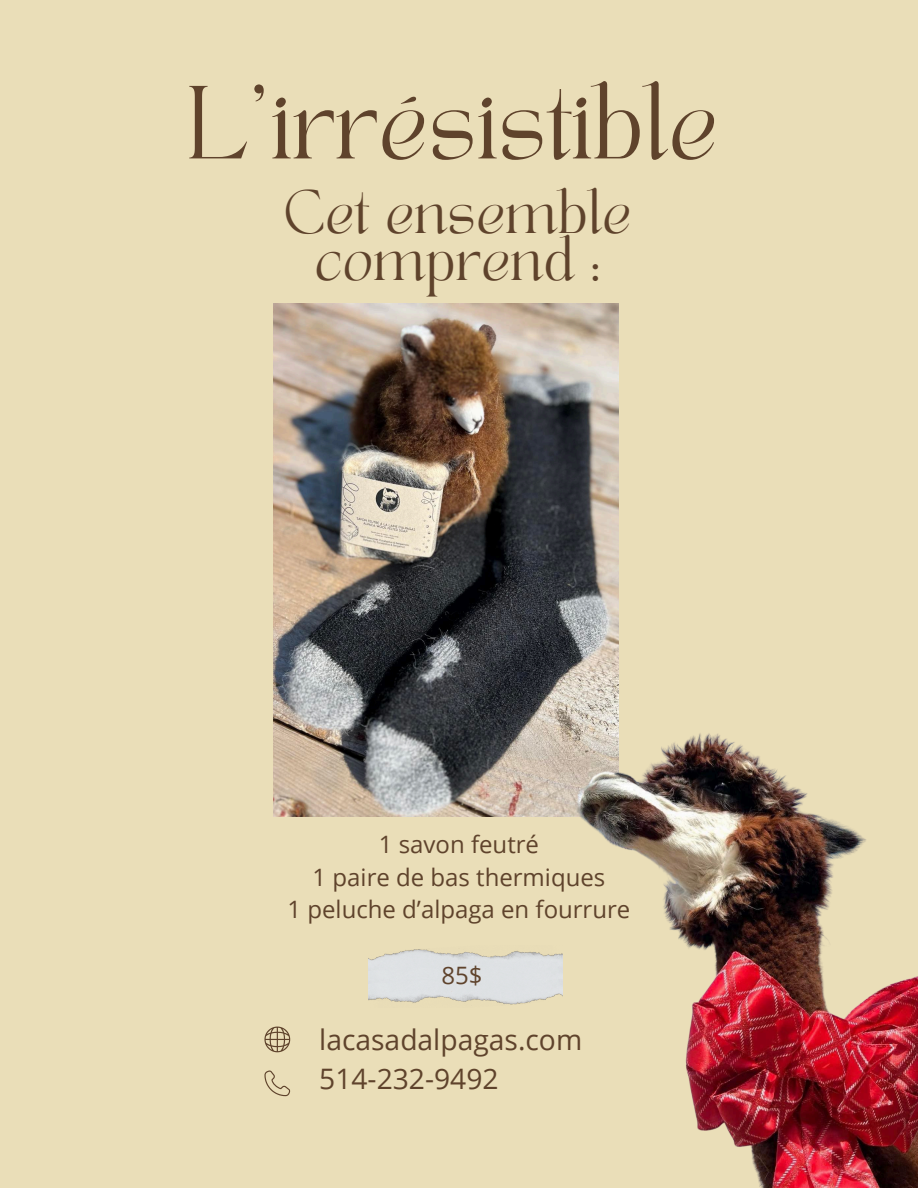
<style>
.page{position:relative;width:918px;height:1188px;background:#eadeb8}
.page>*{position:absolute;margin:0;border:0;box-sizing:border-box;transform-origin:0 0}
.t1{font:72.45px "TANAEGEAN";color:#5f432c}
.t2{font:42.45px "TANAEGEAN";color:#5f432c}
.t3{font:28.2px/39.2px "Open Sans";color:#5f432c}
.t4{font:24px "Open Sans";color:#5f432c}
</style>
<div class="page">
<img style="left:273px;top:304px;width:346px;height:513px">
<svg style="left:264px;top:1070px;width:26px;height:26px"></svg>
<svg style="left:264px;top:1027px;width:26px;height:25px"></svg>
<img style="left:570px;top:621px;width:348px;height:567px">
<img style="left:368px;top:949px;width:195px;height:56px">
<p class="t1" style="left:186px;top:81px;width:534px">L’irrésistible</p>
<p class="t2" style="left:284px;top:188px;width:350px">Cet ensemble</p>
<p class="t2" style="left:315px;top:234px;width:286px">comprend :</p>
<p class="t4" style="left:379px;top:827px;width:162px">1 savon feutré</p>
<p class="t4" style="left:313px;top:860px;width:294px">1 paire de bas thermiques</p>
<p class="t4" style="left:288px;top:893px;width:344px">1 peluche d’alpaga en fourrure</p>
<p class="t4" style="left:442px;top:958px;width:43px">85$</p>
<h2 class="t3" style="left:319px;top:1020px;width:265px">lacasadalpagas.com<br>514-232-9492</h2>
</div>
